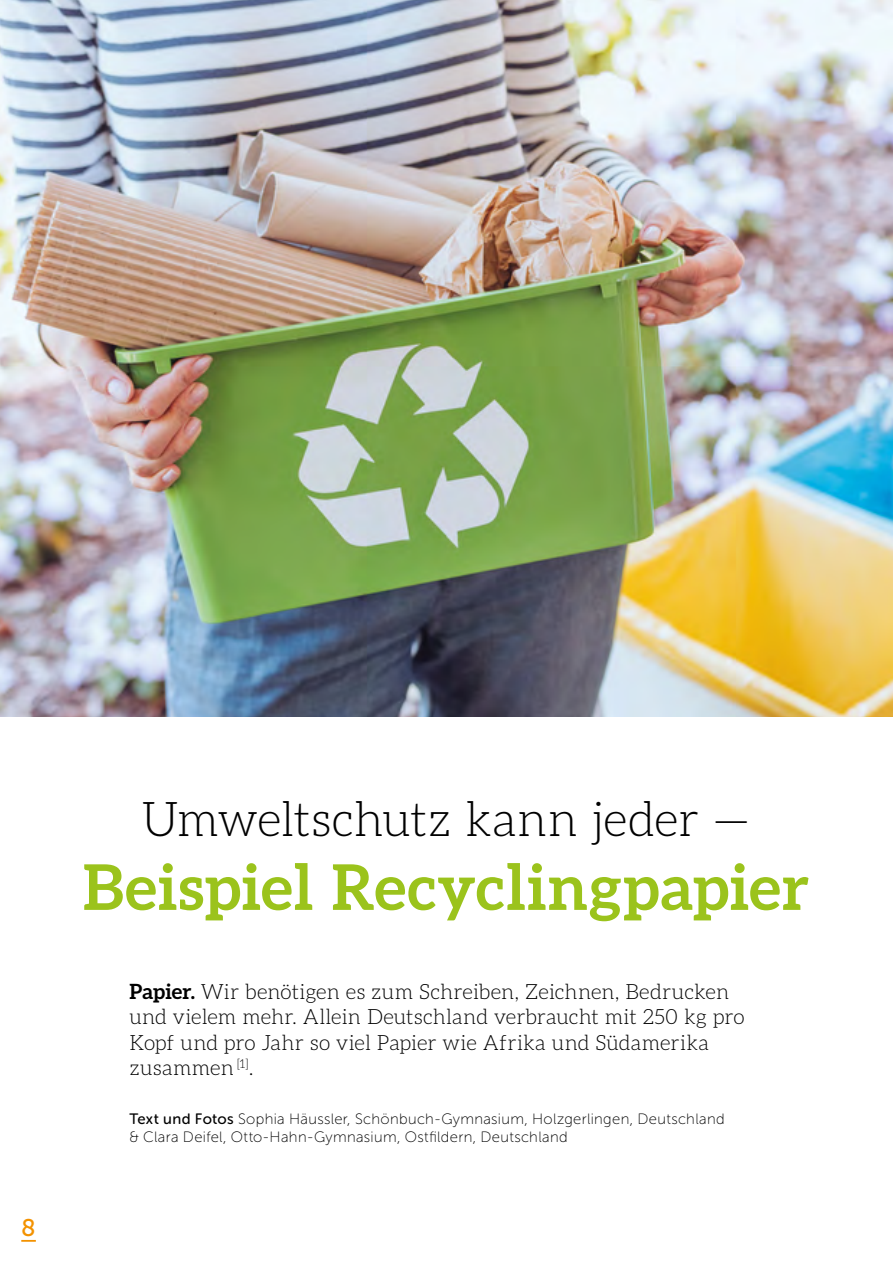
<style>
.page{position:relative;width:893px;height:1263px;background:#fff}
.page>*{position:absolute;margin:0;border:0;box-sizing:border-box;transform-origin:0 0}
.t1{font:700 63px "Aleo";letter-spacing:.02em;color:#9bc31c}
.t2{font:300 48px "Aleo";color:#000}
.t3{font:24px "Museo Sans 500";color:#f39200}
.t4{font:300 21px/25.2px "Aleo";letter-spacing:.005em;color:#000}
.t5{font:15px/18px "Museo Sans Rounded 100";letter-spacing:.025em;color:#000}
.s1{font-weight:700}
.s2{font-family:"Museo Sans Rounded 500"}
</style>
<div class="page">
<img style="left:0;top:0;width:893px;height:716px">
<svg style="left:21px;top:1240px;width:15px;height:2px"></svg>
<p class="t3" style="left:21px;top:1215px;width:16px">8</p>
<h2 class="t2" style="left:142px;top:793px;width:609px">Umweltschutz kann jeder —</h2>
<h1 class="t1" style="left:83px;top:851px;width:728px">Beispiel Recyclingpapier</h1>
<p class="t4" style="left:129px;top:979px;width:617px"><span class="s1">Papier.</span> Wir benötigen es zum Schreiben, Zeichnen, Bedrucken und vielem mehr. Allein Deutschland verbraucht mit 250 kg pro Kopf und pro Jahr so viel Papier wie Afrika und Südamerika zusammen <sup>[1]</sup>.</p>
<p class="t5" style="left:129px;top:1110px;width:597px"><span class="s2">Text und Fotos</span> Sophia Häussler, Schönbuch-Gymnasium, Holzgerlingen, Deutschland &amp; Clara Deifel, Otto-Hahn-Gymnasium, Ostfildern, Deutschland</p>
</div>
